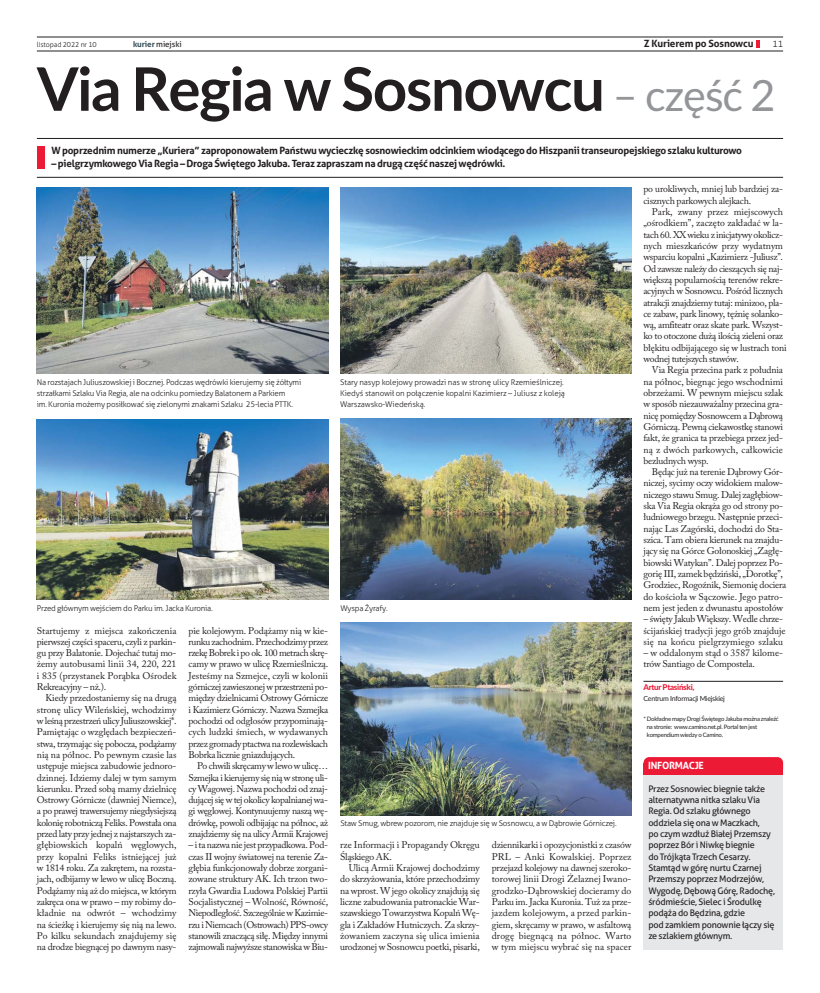
<style>
.page{position:relative;width:820px;height:993px;background:#fff}
.page>*{position:absolute;margin:0;border:0;box-sizing:border-box;transform-origin:0 0}
.t1{font:700 60px "Lato";letter-spacing:-.025em;color:#231f20}
.t2{font:700 10px "Aller";letter-spacing:-.025em;color:#231f20}
.t3{font:700 10px "Aller";letter-spacing:-.025em;color:#fff}
.t4{font:9.7px/11.3px "Adobe Caslon Pro";letter-spacing:-.02em;color:#231f20;text-align:justify}
.t5{font:9.7px/11.3px "Adobe Caslon Pro";color:#231f20}
.t6{font:9px/11.3px "Aller";letter-spacing:-.025em;color:#231f20}
.t7{font:300 9px "Aller";color:#231f20}
.t8{font:800 8px "Lato";letter-spacing:-.035em;color:#ed1a36}
.t9{font:8px "Aller";letter-spacing:-.01em;color:#231f20}
.t10{font:300 7.8px/11.3px "Aller";letter-spacing:-.025em;color:#231f20}
.t11{font:7px "Lato";letter-spacing:-.035em;color:#231f20}
.t12{font:300 7px "Aller";letter-spacing:-.01em;color:#231f20}
.t13{font:6px/8.2px "Lato";letter-spacing:-.035em;color:#231f20}
.s1{font-weight:700;color:#374e5a}
.s2{font-weight:400;font-size:43px;color:#939598}
</style>
<div class="page">
<hr style="left:37px;top:37px;width:745px;height:1px;background:#231f20">
<hr style="left:37px;top:51px;width:745px;height:1px;background:#231f20">
<svg style="left:756px;top:40px;width:3px;height:8px"></svg>
<hr style="left:37px;top:177px;width:745px;height:1px;background:#231f20">
<hr style="left:37px;top:138px;width:745px;height:1px;background:#231f20">
<hr style="left:643px;top:681px;width:139px;height:1px;background:#231f20">
<div style="left:37px;top:147px;width:8px;height:22px;background:#ed1a36"></div>
<div style="left:643px;top:768px;width:139px;height:181px;background:#e6e7e8"></div>
<div style="left:643px;top:762px;width:139px;height:12px;background:#ed1a36"></div>
<div style="left:643px;top:756px;width:139px;height:18px;background:#ed1a36;border-radius:6px"></div>
<img style="left:37px;top:188px;width:291px;height:185px">
<img style="left:340px;top:188px;width:291px;height:185px">
<img style="left:37px;top:419px;width:291px;height:180px">
<img style="left:340px;top:418px;width:291px;height:181px">
<img style="left:340px;top:622px;width:291px;height:193px">
<p class="t12" style="left:37px;top:41px;width:61px">listopad 2022 nr 10</p>
<p class="t9" style="left:133px;top:41px;width:50px"><span class="s1">ku rier</span> miej ski</p>
<p class="t2" style="left:643px;top:40px;width:111px">Z Kurierem po Sosnowcu</p>
<p class="t7" style="left:772px;top:40px;width:12px">11</p>
<h1 class="t1" style="left:37px;top:66px;width:739px">Via Regia w Sosnowcu <span class="s2">– część 2</span></h1>
<p class="t2" style="left:51px;top:146px;width:692px">W poprzednim numerze „Kuriera” zaproponowałem Państwu wycieczkę sosnowieckim odcinkiem wiodącego do Hiszpanii transeuropejskiego szlaku kulturowo</p>
<p class="t2" style="left:51px;top:159px;width:455px">– pielgrzymkowego Via Regia – Droga Świętego Jakuba. Teraz zapraszam na drugą część naszej wędrówki.</p>
<p class="t10" style="left:37px;top:377px;width:266px">Na rozstajach Juliuszowskiej i Bocznej. Podczas wędrówki kierujemy się żółtymi strzałkami Szlaku Via Regia, ale na odcinku pomiedzy Balatonem a Parkiem<br>im. Kuronia możemy posiłkować się zielonymi znakami Szlaku 25-lecia PTTK.</p>
<p class="t10" style="left:340px;top:377px;width:226px">Stary nasyp kolejowy prowadzi nas w stronę ulicy Rzemieślniczej.<br>Kiedyś stanowił on połączenie kopalni Kazimierz – Juliusz z koleją<br>Warszawsko-Wiedeńską.</p>
<p class="t10" style="left:37px;top:603px;width:177px">Przed głównym wejściem do Parku im. Jacka Kuronia.</p>
<p class="t10" style="left:340px;top:603px;width:49px">Wyspa Żyrafy.</p>
<p class="t4" style="left:37px;top:625px;width:141px">Star tu je my z miej sca za koń cze nia pierw szej czę ści spa ce ru, czy li z par kin - gu przy Ba la to nie. Do je chać tu taj mo - że my au to bu sa mi li nii 34, 220, 221 i 835 (przy sta nek Po rąb ka Ośro dek Re kre acyj ny – nż.).</p>
<p class="t4" style="left:37px;top:693px;width:141px;text-indent:9px">Kie dy prze do sta nie my się na dru gą stro nę uli cy Wi leń skiej, wcho dzi my w le śną prze strzeń uli cy Ju liu szow skiej*.<br>Pa mię ta jąc o wzglę dach bez pie czeń - stwa, trzy ma jąc się po bo cza, po dą ża my nią na pół noc. Po pew nym cza sie las ustę pu je miej sca za bu do wie jed no ro - dzin nej. Idzie my da lej w tym sa mym kie run ku. Przed so bą ma my dziel ni cę Ostro wy Gór ni cze (daw niej Niem ce), a po pra wej tra wer su je my nie gdy siej szą ko lo nię ro bot ni czą Fe liks. Po wsta ła ona przed la ty przy jed nej z naj star szych za - głę biow skich ko palń wę glo wych, przy ko pal ni Fe liks ist nie ją cej już w 1814 ro ku. Za za krę tem, na roz sta - jach, od bi ja my w le wo w uli cę Bocz ną.<br>Po dą ża my nią aż do miej sca, w któ rym za krę ca ona w pra wo – my ro bi my do - kład nie na od wrót – wcho dzi my na ścież kę i kie ru je my się nią na le wo.<br>Po kil ku se kun dach znaj du je my się na dro dze bie gną cej po daw nym na sy -</p>
<p class="t4" style="left:188px;top:625px;width:141px">pie ko le jo wym. Po dą ża my nią w kie - run ku za chod nim. Prze cho dzi my przez rze kę Bo brek i po ok. 100 me trach skrę - ca my w pra wo w uli cę Rze mieśl ni czą.<br>Je ste śmy na Szmej ce, czy li w ko lo nii gór ni czej za wie szo nej w prze strze ni po - mię dzy dziel ni ca mi Ostro wy Gór ni cze i Ka zi mierz Gór ni czy. Na zwa Szmej ka po cho dzi od od gło sów przy po mi na ją - cych ludz ki śmiech, w wy da wa nych przez gro ma dy ptac twa na roz le wi skach Bo br ka licz nie gniaz du ją cych.</p>
<p class="t4" style="left:188px;top:761px;width:141px;text-indent:9px">Po chwi li skrę ca my w le wo w uli cę… Szmej ka i kie ru je my się nią w stro nę uli - cy Wa go wej. Na zwa po cho dzi od znaj - du ją cej się w tej oko li cy ko pal nia nej wa - gi wę glo wej. Kon ty nu uje my na szą wę - drów kę, po wo li od bi ja jąc na pół noc, aż znaj dzie my się na uli cy Ar mii Kra jo wej</p>
<p class="t4" style="left:188px;top:840px;width:141px">– i ta na zwa nie jest przy pad ko wa. Pod - czas II woj ny świa to wej na te re nie Za - głę bia funk cjo no wa ły do brze zor ga ni - zo wa ne struk tu ry AK. Ich trzon two - rzy ła Gwar dia Lu do wa Pol skiej Par tii So cja li stycz nej – Wol ność, Rów ność, Nie pod le głość. Szcze gól nie w Ka zi mie - rzu i Niem cach (Ostro wach) PPS-owcy sta no wi li zna czą cą si łę. Mię dzy in ny mi zaj mo wa li naj wyż sze sta no wi ska w Biu -</p>
<p class="t5" style="left:340px;top:840px;width:141px">rze In for ma cji i Pro pa gan dy Okrę gu<br>Ślą skie go AK.</p>
<p class="t10" style="left:340px;top:818px;width:277px">Staw Smug, wbrew pozorom, nie znajduje się w Sosnowcu, a w Dąbrowie Górniczej.</p>
<p class="t4" style="left:491px;top:840px;width:141px">dzien ni kar ki i opo zy cjo nist ki z cza sów PRL – An ki Ko wal skiej. Po przez prze jazd ko le jo wy na daw nej sze ro ko - to ro wej li nii Dro gi Że la znej Iwa no - grodz ko -Dą brow skiej do cie ra my do Par ku im. Jac ka Ku ro nia. Tuż za prze - jaz dem ko le jo wym, a przed par kin - giem, skrę ca my w pra wo, w as fal to wą dro gę bie gną cą na pół noc. War to w tym miej scu wy brać się na spa cer</p>
<p class="t4" style="left:340px;top:862px;width:141px;text-indent:9px">Uli cą Ar mii Kra jo wej do cho dzi my do skrzy żo wa nia, któ re prze cho dzi my na wprost. W je go oko li cy znaj du ją się licz ne za bu do wa nia pa tro nac kie War - szaw skie go To wa rzy stwa Ko palń Wę - gla i Za kła dów Hut ni czych. Za skrzy - żo wa niem za czy na się uli ca imie nia uro dzo nej w So snow cu po et ki, pi sar ki,</p>
<p class="t4" style="left:643px;top:184px;width:141px">po uro kli wych, mniej lub bar dziej za - cisz nych par ko wych alej kach.</p>
<p class="t4" style="left:643px;top:207px;width:145px;text-align:left;text-indent:9px">Park, zwa ny przez miej sco wych „ośrod kiem”, za czę to za kła dać w la - tach 60. XX wie ku z ini cja ty wy oko licz - nych miesz kań ców przy wy dat nym wspar ciu ko pal ni „Ka zi mierz -Ju liusz”.<br>Od za wsze na le ży do cie szą cych się naj - więk szą po pu lar no ścią te re nów re kre - acyj nych w So snow cu. Po śród licz nych atrak cji znaj dzie my tu taj: mi ni zoo, pla - ce za baw, park li no wy, tęż nię so lan ko - wą, am fi te atr oraz ska te park. Wszyst - ko to oto czo ne du żą ilo ścią zie le ni oraz błę ki tu od bi ja ją ce go się w lu strach to ni wod nej tu tej szych sta wów.</p>
<p class="t4" style="left:643px;top:365px;width:141px;text-indent:9px">Via Re gia prze ci na park z po łu dnia na pół noc, bie gnąc je go wschod ni mi obrze ża mi. W pew nym miej scu szlak w spo sób nie zau wa żal ny prze ci na gra - ni cę po mię dzy So snow cem a Dąbrową Gór ni czą. Pew ną cie ka wost kę sta no wi fakt, że gra ni ca ta prze bie ga przez jed - ną z dwóch par ko wych, cał ko wi cie bez lud nych wysp.</p>
<p class="t4" style="left:643px;top:467px;width:144px;text-align:center">Bę dąc już na te re nie Dą bro wy Gór -<br>ni czej, sy ci my oczy wi do kiem ma low - ni cze go sta wu Smug. Da lej za głę biow - ska Via Re gia okrą ża go od stro ny po - łu dnio we go brze gu. Na stęp nie prze ci - na jąc Las Za gór ski, do cho dzi do Sta - szi ca. Tam obie ra kie ru nek na znaj du - ją cy się na Gór ce Go ło no skiej „Za głę - biow ski Wa ty kan”. Da lej po przez Po - go rię III, za mek bę dziń ski, „Do rot kę”, Gro dziec, Ro goź nik, Sie mo nię do cie ra do ko ścio ła w Są czo wie. Je go pa tro - nem jest je den z dwu na stu apo sto łów</p>
<p class="t4" style="left:643px;top:614px;width:144px;text-align:left">– świę ty Ja kub Więk szy. We dle chrze - ści jań skiej tra dy cji je go grób znaj du je się na koń cu piel grzy mie go szla ku</p>
<p class="t4" style="left:643px;top:648px;width:141px">– w od da lo nym stąd o 3587 ki lo me - trów San tia go de Com po ste la.</p>
<p class="t8" style="left:643px;top:683px;width:52px">Ar tur Pta siń ski,</p>
<p class="t11" style="left:643px;top:696px;width:83px">Cen trum In for ma cji Miej skiej</p>
<p class="t13" style="left:646px;top:714px;width:133px;text-indent:-3px">* Dokładne mapy Drogi Świętego Jakuba można znaleźć na stronie: www.camino.net.pl. Portal ten jest kompendium wiedzy o Camino.</p>
<p class="t3" style="left:648px;top:761px;width:57px">INFORMACJE</p>
<p class="t6" style="left:648px;top:783px;width:128px">Przez Sosnowiec biegnie także alternatywna nitka szlaku Via<br>Regia. Od szlaku głównego oddziela się ona w Maczkach,<br>po czym wzdłuż Białej Przemszy poprzez Bór i Niwkę biegnie<br>do Trójkąta Trzech Cesarzy.<br>Stamtąd w górę nurtu Czarnej<br>Przemszy poprzez Modrzejów,<br>Wygodę, Dębową Górę, Radochę, śródmieście, Sielec i Środulkę podąża do Będzina, gdzie<br>pod zamkiem ponownie łączy się ze szlakiem głównym.</p>
</div>
